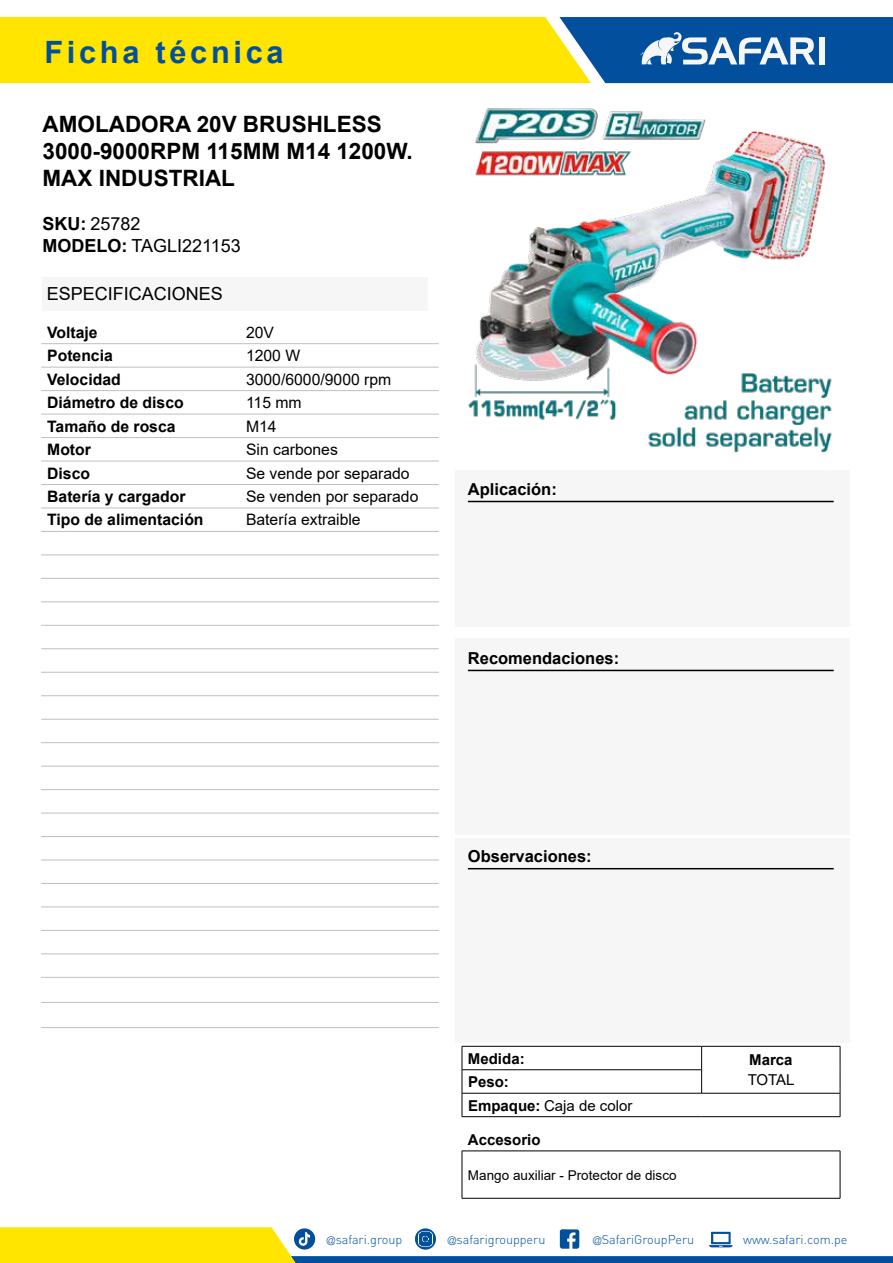
<style>
.page{position:relative;width:893px;height:1263px;background:#fff}
.page>*{position:absolute;margin:0;border:0;box-sizing:border-box;transform-origin:0 0}
.t1{font:700 30.75px "Arial";letter-spacing:.12em;color:#02509d}
.t2{font:700 22.5px/27px "Arial";color:#000}
.t3{font:18px/21.9px "Arial";color:#000}
.t4{font:700 16.5px "Arial";color:#000}
.t5{font:15.75px "Arial";color:#000}
.t6{font:700 15.75px "Arial";color:#000}
.t7{font:700 15px "Arial";color:#000}
.t8{font:15px "Arial";color:#000}
.t9{font:13.5px "Arial";color:#000}
.t10{font:300 12.6px "DIN";color:#02509d}
.s1{font-weight:700}
.s2{font-family:"Helvetica LT Std";font-stretch:condensed;font-size:11.25px}
</style>
<div class="page">
<svg style="left:0;top:1227px;width:893px;height:36px"></svg>
<svg style="left:0;top:17px;width:893px;height:66px;background:#b1b83e"></svg>
<div style="left:819px;top:37px;width:6px;height:27px;background:#f6f6f6"></div>
<div style="left:455px;top:470px;width:395px;height:157px;background:#f6f6f6"></div>
<hr style="left:468px;top:501px;width:366px;height:1px;background:#000">
<div style="left:455px;top:638px;width:395px;height:196px;background:#f6f6f6"></div>
<hr style="left:468px;top:670px;width:366px;height:1px;background:#000">
<div style="left:455px;top:838px;width:395px;height:204px;background:#f6f6f6"></div>
<hr style="left:468px;top:868px;width:366px;height:1px;background:#000">
<hr style="left:462px;top:1151px;width:378px;height:1px;background:#000">
<hr style="left:462px;top:1151px;width:1px;height:47px;background:#000">
<hr style="left:840px;top:1151px;width:1px;height:47px;background:#000">
<hr style="left:462px;top:1198px;width:378px;height:1px;background:#000">
<hr style="left:41px;top:343px;width:199px;height:1px;background:#bfbfbf">
<hr style="left:240px;top:343px;width:199px;height:1px;background:#bfbfbf">
<hr style="left:41px;top:1027px;width:199px;height:1px;background:#bfbfbf">
<hr style="left:240px;top:1027px;width:199px;height:1px;background:#bfbfbf">
<hr style="left:41px;top:367px;width:199px;height:1px;background:#bfbfbf">
<hr style="left:240px;top:367px;width:199px;height:1px;background:#bfbfbf">
<hr style="left:41px;top:390px;width:199px;height:1px;background:#bfbfbf">
<hr style="left:240px;top:390px;width:199px;height:1px;background:#bfbfbf">
<hr style="left:41px;top:414px;width:199px;height:1px;background:#bfbfbf">
<hr style="left:240px;top:414px;width:199px;height:1px;background:#bfbfbf">
<hr style="left:41px;top:437px;width:199px;height:1px;background:#bfbfbf">
<hr style="left:240px;top:437px;width:199px;height:1px;background:#bfbfbf">
<hr style="left:41px;top:461px;width:199px;height:1px;background:#bfbfbf">
<hr style="left:240px;top:461px;width:199px;height:1px;background:#bfbfbf">
<hr style="left:41px;top:484px;width:199px;height:1px;background:#bfbfbf">
<hr style="left:240px;top:484px;width:199px;height:1px;background:#bfbfbf">
<hr style="left:41px;top:508px;width:199px;height:1px;background:#bfbfbf">
<hr style="left:240px;top:508px;width:199px;height:1px;background:#bfbfbf">
<hr style="left:41px;top:531px;width:199px;height:1px;background:#bfbfbf">
<hr style="left:240px;top:531px;width:199px;height:1px;background:#bfbfbf">
<hr style="left:41px;top:555px;width:199px;height:1px;background:#bfbfbf">
<hr style="left:240px;top:555px;width:199px;height:1px;background:#bfbfbf">
<hr style="left:41px;top:578px;width:199px;height:1px;background:#bfbfbf">
<hr style="left:240px;top:578px;width:199px;height:1px;background:#bfbfbf">
<hr style="left:41px;top:602px;width:199px;height:1px;background:#bfbfbf">
<hr style="left:240px;top:602px;width:199px;height:1px;background:#bfbfbf">
<hr style="left:41px;top:625px;width:199px;height:1px;background:#bfbfbf">
<hr style="left:240px;top:625px;width:199px;height:1px;background:#bfbfbf">
<hr style="left:41px;top:648px;width:199px;height:1px;background:#bfbfbf">
<hr style="left:240px;top:648px;width:199px;height:1px;background:#bfbfbf">
<hr style="left:41px;top:672px;width:199px;height:1px;background:#bfbfbf">
<hr style="left:240px;top:672px;width:199px;height:1px;background:#bfbfbf">
<hr style="left:41px;top:695px;width:199px;height:1px;background:#bfbfbf">
<hr style="left:240px;top:695px;width:199px;height:1px;background:#bfbfbf">
<hr style="left:41px;top:719px;width:199px;height:1px;background:#bfbfbf">
<hr style="left:240px;top:719px;width:199px;height:1px;background:#bfbfbf">
<hr style="left:41px;top:742px;width:199px;height:1px;background:#bfbfbf">
<hr style="left:240px;top:742px;width:199px;height:1px;background:#bfbfbf">
<hr style="left:41px;top:766px;width:199px;height:1px;background:#bfbfbf">
<hr style="left:240px;top:766px;width:199px;height:1px;background:#bfbfbf">
<hr style="left:41px;top:789px;width:199px;height:1px;background:#bfbfbf">
<hr style="left:240px;top:789px;width:199px;height:1px;background:#bfbfbf">
<hr style="left:41px;top:813px;width:199px;height:1px;background:#bfbfbf">
<hr style="left:240px;top:813px;width:199px;height:1px;background:#bfbfbf">
<hr style="left:41px;top:836px;width:199px;height:1px;background:#bfbfbf">
<hr style="left:240px;top:836px;width:199px;height:1px;background:#bfbfbf">
<hr style="left:41px;top:860px;width:199px;height:1px;background:#bfbfbf">
<hr style="left:240px;top:860px;width:199px;height:1px;background:#bfbfbf">
<hr style="left:41px;top:883px;width:199px;height:1px;background:#bfbfbf">
<hr style="left:240px;top:883px;width:199px;height:1px;background:#bfbfbf">
<hr style="left:41px;top:907px;width:199px;height:1px;background:#bfbfbf">
<hr style="left:240px;top:907px;width:199px;height:1px;background:#bfbfbf">
<hr style="left:41px;top:930px;width:199px;height:1px;background:#bfbfbf">
<hr style="left:240px;top:930px;width:199px;height:1px;background:#bfbfbf">
<hr style="left:41px;top:954px;width:199px;height:1px;background:#bfbfbf">
<hr style="left:240px;top:954px;width:199px;height:1px;background:#bfbfbf">
<hr style="left:41px;top:977px;width:199px;height:1px;background:#bfbfbf">
<hr style="left:240px;top:977px;width:199px;height:1px;background:#bfbfbf">
<hr style="left:41px;top:1002px;width:199px;height:1px;background:#bfbfbf">
<hr style="left:240px;top:1002px;width:199px;height:1px;background:#bfbfbf">
<img style="left:468px;top:108px;width:364px;height:345px">
<div style="left:43px;top:277px;width:385px;height:33px;background:#f6f6f6"></div>
<hr style="left:462px;top:1069px;width:239px;height:1px;background:#000">
<hr style="left:462px;top:1093px;width:240px;height:1px;background:#000">
<hr style="left:702px;top:1093px;width:138px;height:1px;background:#000">
<hr style="left:462px;top:1046px;width:240px;height:1px;background:#000">
<hr style="left:702px;top:1046px;width:138px;height:1px;background:#000">
<svg style="left:701px;top:1046px;width:1px;height:47px"></svg>
<svg style="left:462px;top:1046px;width:1px;height:70px"></svg>
<svg style="left:840px;top:1046px;width:1px;height:70px"></svg>
<hr style="left:462px;top:1116px;width:240px;height:1px;background:#000">
<hr style="left:702px;top:1116px;width:138px;height:1px;background:#000">
<h1 class="t1" style="left:44px;top:34px;width:241px">Ficha técnica</h1>
<h2 class="t2" style="left:43px;top:112px;width:372px">AMOLADORA 20V BRUSHLESS<br>3000-9000RPM 115MM M14 1200W.<br>MAX INDUSTRIAL</h2>
<p class="t3" style="left:43px;top:213px;width:200px"><span class="s1">SKU:</span> 25782<br><span class="s1">MODELO:</span> TAGLI221153</p>
<p class="t3" style="left:47px;top:282px;width:178px">ESPECIFICACIONES</p>
<p class="t6" style="left:47px;top:326px;width:52px">Voltaje</p>
<p class="t5" style="left:246px;top:326px;width:30px">20V</p>
<p class="t6" style="left:47px;top:350px;width:67px">Potencia</p>
<p class="t5" style="left:246px;top:350px;width:56px">1200 W</p>
<p class="t6" style="left:47px;top:373px;width:75px">Velocidad</p>
<p class="t5" style="left:246px;top:373px;width:147px">3000/6000/9000 rpm</p>
<p class="t6" style="left:47px;top:397px;width:138px">Diámetro de disco</p>
<p class="t5" style="left:246px;top:397px;width:57px">115 mm</p>
<p class="t6" style="left:47px;top:420px;width:130px">Tamaño de rosca</p>
<p class="t5" style="left:246px;top:420px;width:32px">M14</p>
<p class="t6" style="left:47px;top:444px;width:45px">Motor</p>
<p class="t5" style="left:246px;top:444px;width:93px">Sin carbones</p>
<p class="t6" style="left:47px;top:467px;width:44px">Disco</p>
<p class="t5" style="left:246px;top:467px;width:165px">Se vende por separado</p>
<p class="t6" style="left:47px;top:490px;width:140px">Batería y cargador</p>
<p class="t5" style="left:246px;top:490px;width:174px">Se venden por separado</p>
<p class="t6" style="left:47px;top:514px;width:158px">Tipo de alimentación</p>
<p class="t5" style="left:246px;top:514px;width:116px">Batería extraible</p>
<p class="t4" style="left:468px;top:483px;width:90px">Aplicación:</p>
<p class="t4" style="left:468px;top:652px;width:153px">Recomendaciones:</p>
<p class="t4" style="left:468px;top:850px;width:125px">Observaciones:</p>
<p class="t7" style="left:468px;top:1053px;width:58px">Medida:</p>
<p class="t7" style="left:749px;top:1054px;width:45px">Marca</p>
<p class="t7" style="left:468px;top:1076px;width:42px">Peso:</p>
<p class="t8" style="left:748px;top:1074px;width:48px">TOTAL</p>
<p class="t8" style="left:468px;top:1100px;width:166px"><span class="s1">Empaque:</span> Caja de color</p>
<p class="t7" style="left:468px;top:1134px;width:74px">Accesorio</p>
<p class="t9" style="left:468px;top:1170px;width:210px">Mango auxiliar - Protector de disco</p>
<p class="t10" style="left:327px;top:1234px;width:77px"><span class="s2">@</span>safari.group</p>
<p class="t10" style="left:448px;top:1234px;width:99px"><span class="s2">@</span>safarigroupperu</p>
<p class="t10" style="left:593px;top:1234px;width:103px"><span class="s2">@</span>SafariGroupPeru</p>
<p class="t10" style="left:743px;top:1234px;width:106px">www.safari.com.pe</p>
</div>
